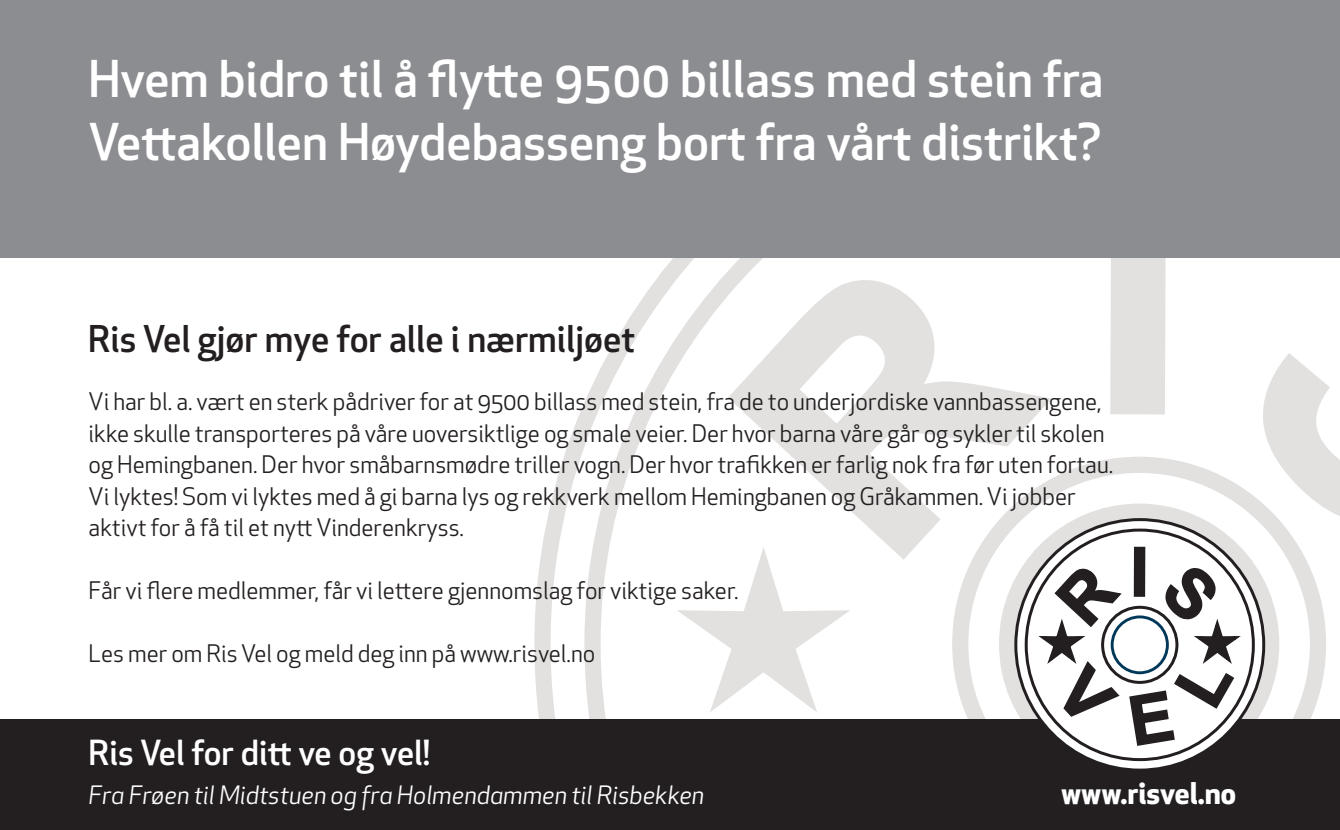
<style>
.page{position:relative;width:1340px;height:830px;background:#fff}
.page>*{position:absolute;margin:0;border:0;box-sizing:border-box;transform-origin:0 0}
.t1{font:500 49.5px/63px "Apex New";color:#fff}
.t2{font:500 36px "Apex New";color:#231f20}
.t3{font:500 33.75px "Apex New";color:#fff}
.t4{font:700 29.25px "Apex New";color:#fff}
.t5{font:italic 24.75px "Apex New";color:#fff}
.t6{font:23.62px/31.5px "Apex New";color:#231f20}
</style>
<div class="page">
<svg style="left:534px;top:258px;width:805px;height:460px"></svg>
<div style="left:999px;top:503px;width:280px;height:281px;border:16px solid #e2e1e0;border-radius:50%"></div>
<div style="left:0;top:718px;width:1339px;height:111px;background:#231f20"></div>
<div style="left:0;top:0;width:1339px;height:258px;background:#8b8d90"></div>
<svg style="left:1023px;top:527px;width:233px;height:192px"></svg>
<svg style="left:676px;top:546px;width:570px;height:223px"></svg>
<h1 class="t1" style="left:88px;top:46px;width:1016px">Hvem bidro til å flytte 9500 billass med stein fra<br>Vettakollen Høydebasseng bort fra vårt distrikt?</h1>
<h2 class="t2" style="left:88px;top:315px;width:548px">Ris Vel gjør mye for alle i nærmiljøet</h2>
<p class="t6" style="left:89px;top:385px;width:1026px">Vi har bl. a. vært en sterk pådriver for at 9500 billass med stein, fra de to underjordiske vannbassengene, ikke skulle transporteres på våre uoversiktlige og smale veier. Der hvor barna våre går og sykler til skolen og Hemingbanen. Der hvor småbarnsmødre triller vogn. Der hvor trafikken er farlig nok fra før uten fortau.<br>Vi lyktes! Som vi lyktes med å gi barna lys og rekkverk mellom Hemingbanen og Gråkammen. Vi jobber aktivt for å få til et nytt Vinderenkryss.</p>
<p class="t6" style="left:89px;top:574px;width:651px">Får vi flere medlemmer, får vi lettere gjennomslag for viktige saker.</p>
<p class="t6" style="left:89px;top:637px;width:508px">Les mer om Ris Vel og meld deg inn på www.risvel.no</p>
<h3 class="t3" style="left:89px;top:729px;width:343px">Ris Vel for ditt ve og vel!</h3>
<p class="t5" style="left:89px;top:778px;width:617px">Fra Frøen til Midtstuen og fra Holmendammen til Risbekken</p>
<p class="t4" style="left:1061px;top:771px;width:176px">www.risvel.no</p>
</div>
